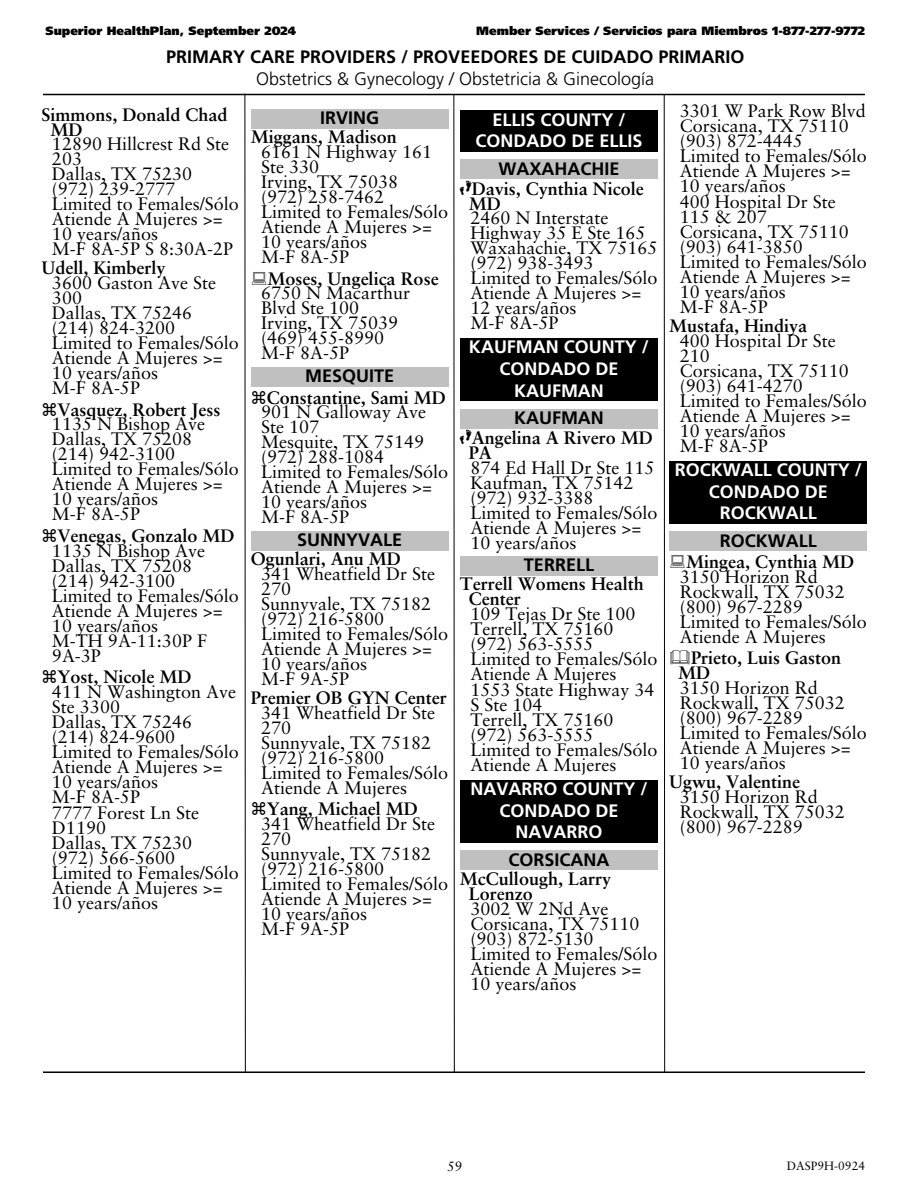
<style>
.page{position:relative;width:918px;height:1188px;background:#fff}
.page>*{position:absolute;margin:0;border:0;box-sizing:border-box;transform-origin:0 0}
.t1{font:18px/15px "Sabon LT Std";color:#000}
.t2{font:700 18px/15px "Sabon LT Std";color:#000}
.t3{font:700 18px/21.6px "Frutiger LT Std";color:#fff;text-align:center}
.t4{font:700 18px "Frutiger LT Std";color:#000}
.t5{font:300 18px "Frutiger LT Std";color:#000}
.t6{font:13.5px "Sabon LT Std";color:#000}
.t7{font:900 12px "Frutiger LT Std";color:#000}
.t8{font:12px "Sabon LT Std";color:#000}
.s1{font-family:"Feet"}
</style>
<div class="page">
<div style="left:251px;top:109px;width:198px;height:20px;background:#c0c0c0"></div>
<div style="left:251px;top:367px;width:198px;height:20px;background:#c0c0c0"></div>
<div style="left:251px;top:531px;width:198px;height:20px;background:#c0c0c0"></div>
<div style="left:460px;top:111px;width:198px;height:41px;background:#000"></div>
<div style="left:460px;top:160px;width:198px;height:19px;background:#c0c0c0"></div>
<div style="left:460px;top:338px;width:198px;height:63px;background:#000"></div>
<div style="left:460px;top:409px;width:198px;height:19px;background:#c0c0c0"></div>
<div style="left:460px;top:556px;width:198px;height:20px;background:#c0c0c0"></div>
<div style="left:460px;top:780px;width:198px;height:63px;background:#000"></div>
<div style="left:460px;top:851px;width:198px;height:19px;background:#c0c0c0"></div>
<div style="left:669px;top:461px;width:198px;height:63px;background:#000"></div>
<div style="left:669px;top:532px;width:198px;height:19px;background:#c0c0c0"></div>
<hr style="left:43px;top:94px;width:822px;height:1px;background:#000">
<hr style="left:43px;top:1071px;width:822px;height:2px;background:#000">
<svg style="left:244px;top:93px;width:2px;height:979px;background:#7e7e7e"></svg>
<svg style="left:453px;top:95px;width:2px;height:977px;background:#7e7e7e"></svg>
<svg style="left:663px;top:93px;width:27px;height:979px"></svg>
<p class="t7" style="left:45px;top:26px;width:252px">Superior HealthPlan, September 2024</p>
<p class="t7" style="left:476px;top:26px;width:390px">Member Services / Servicios para Miembros 1-877-277-9772</p>
<p class="t4" style="left:166px;top:50px;width:580px">PRIMARY CARE PROVIDERS / PROVEEDORES DE CUIDADO PRIMARIO</p>
<p class="t5" style="left:256px;top:71px;width:399px">Obstetrics &amp; Gynecology / Obstetricia &amp; Ginecología</p>
<p class="t2" style="left:50px;top:109px;width:179px;text-indent:-9px">Simmons, Donald Chad<br>MD</p>
<p class="t1" style="left:52px;top:138px;width:189px">12890 Hillcrest Rd Ste<br>203<br>Dallas, TX 75230<br>(972) 239-2777<br>Limited to Females/Sólo<br>Atiende A Mujeres &gt;=<br>10 years/años<br>M-F 8A-5P S 8:30A-2P</p>
<p class="t2" style="left:41px;top:262px;width:126px">Udell, Kimberly</p>
<p class="t1" style="left:52px;top:277px;width:189px">3600 Gaston Ave Ste<br>300<br>Dallas, TX 75246<br>(214) 824-3200<br>Limited to Females/Sólo<br>Atiende A Mujeres &gt;=<br>10 years/años<br>M-F 8A-5P</p>
<p class="t2" style="left:58px;top:404px;width:165px">Vasquez, Robert Jess</p>
<p class="t1" style="left:52px;top:418px;width:189px">1135 N Bishop Ave<br>Dallas, TX 75208<br>(214) 942-3100<br>Limited to Females/Sólo<br>Atiende A Mujeres &gt;=<br>10 years/años<br>M-F 8A-5P</p>
<p class="t2" style="left:58px;top:530px;width:179px">Venegas, Gonzalo MD</p>
<p class="t1" style="left:52px;top:545px;width:189px">1135 N Bishop Ave<br>Dallas, TX 75208<br>(214) 942-3100<br>Limited to Females/Sólo<br>Atiende A Mujeres &gt;=<br>10 years/años<br>M-TH 9A-11:30P F<br>9A-3P</p>
<p class="t2" style="left:58px;top:671px;width:136px">Yost, Nicole MD</p>
<p class="t1" style="left:52px;top:686px;width:189px">411 N Washington Ave<br>Ste 3300<br>Dallas, TX 75246<br>(214) 824-9600<br>Limited to Females/Sólo<br>Atiende A Mujeres &gt;=<br>10 years/años<br>M-F 8A-5P<br>7777 Forest Ln Ste<br>D1190<br>Dallas, TX 75230<br>(972) 566-5600<br>Limited to Females/Sólo<br>Atiende A Mujeres &gt;=<br>10 years/años</p>
<p class="t4" style="left:320px;top:112px;width:61px">IRVING</p>
<p class="t2" style="left:251px;top:132px;width:148px">Miggans, Madison</p>
<p class="t1" style="left:261px;top:146px;width:189px">6161 N Highway 161<br>Ste 330<br>Irving, TX 75038<br>(972) 258-7462<br>Limited to Females/Sólo<br>Atiende A Mujeres &gt;=<br>10 years/años<br>M-F 8A-5P</p>
<p class="t2" style="left:268px;top:273px;width:173px">Moses, Ungelica Rose</p>
<p class="t1" style="left:261px;top:287px;width:151px">6750 N Macarthur<br>Blvd Ste 100<br>Irving, TX 75039 (469) 455-8990<br>M-F 8A-5P</p>
<p class="t4" style="left:305px;top:369px;width:91px">MESQUITE</p>
<p class="t2" style="left:267px;top:392px;width:181px">Constantine, Sami MD</p>
<p class="t1" style="left:261px;top:406px;width:189px">901 N Galloway Ave<br>Ste 107<br>Mesquite, TX 75149 (972) 288-1084<br>Limited to Females/Sólo<br>Atiende A Mujeres &gt;=<br>10 years/años<br>M-F 8A-5P</p>
<p class="t4" style="left:297px;top:534px;width:107px">SUNNYVALE</p>
<p class="t2" style="left:251px;top:553px;width:152px">Ogunlari, Anu MD</p>
<p class="t1" style="left:261px;top:568px;width:189px">341 Wheatfield Dr Ste<br>270<br>Sunnyvale, TX 75182 (972) 216-5800<br>Limited to Females/Sólo<br>Atiende A Mujeres &gt;=<br>10 years/años<br>M-F 9A-5P</p>
<p class="t2" style="left:251px;top:692px;width:198px">Premier OB GYN Center</p>
<p class="t1" style="left:261px;top:707px;width:189px">341 Wheatfield Dr Ste<br>270<br>Sunnyvale, TX 75182 (972) 216-5800<br>Limited to Females/Sólo<br>Atiende A Mujeres</p>
<p class="t2" style="left:267px;top:803px;width:153px">Yang, Michael MD</p>
<p class="t1" style="left:261px;top:818px;width:189px">341 Wheatfield Dr Ste<br>270<br>Sunnyvale, TX 75182 (972) 216-5800<br>Limited to Females/Sólo<br>Atiende A Mujeres &gt;=<br>10 years/años<br>M-F 9A-5P</p>
<p class="t3" style="left:475px;top:111px;width:169px">ELLIS COUNTY /<br>CONDADO DE ELLIS</p>
<p class="t4" style="left:499px;top:162px;width:122px">WAXAHACHIE</p>
<p class="t2" style="left:469px;top:183px;width:176px;text-indent:-9px"><span class="s1">F</span>Davis, Cynthia Nicole<br>MD</p>
<p class="t1" style="left:470px;top:212px;width:189px">2460 N Interstate<br>Highway 35 E Ste 165<br>Waxahachie, TX 75165 (972) 938-3493<br>Limited to Females/Sólo<br>Atiende A Mujeres &gt;=<br>12 years/años<br>M-F 8A-5P</p>
<p class="t3" style="left:469px;top:338px;width:181px">KAUFMAN COUNTY /<br>CONDADO DE<br>KAUFMAN</p>
<p class="t4" style="left:514px;top:411px;width:91px">KAUFMAN</p>
<p class="t2" style="left:469px;top:432px;width:185px;text-indent:-9px"><span class="s1">F</span>Angelina A Rivero MD<br>PA</p>
<p class="t1" style="left:470px;top:462px;width:189px">874 Ed Hall Dr Ste 115<br>Kaufman, TX 75142 (972) 932-3388<br>Limited to Females/Sólo<br>Atiende A Mujeres &gt;=<br>10 years/años</p>
<p class="t4" style="left:524px;top:559px;width:72px">TERRELL</p>
<p class="t2" style="left:469px;top:579px;width:177px;text-indent:-9px">Terrell Womens Health<br>Center</p>
<p class="t1" style="left:470px;top:608px;width:189px">109 Tejas Dr Ste 100<br>Terrell, TX 75160 (972) 563-5555<br>Limited to Females/Sólo<br>Atiende A Mujeres<br>1553 State Highway 34<br>S Ste 104<br>Terrell, TX 75160 (972) 563-5555<br>Limited to Females/Sólo<br>Atiende A Mujeres</p>
<p class="t3" style="left:470px;top:780px;width:179px">NAVARRO COUNTY /<br>CONDADO DE<br>NAVARRO</p>
<p class="t4" style="left:508px;top:853px;width:102px">CORSICANA</p>
<p class="t2" style="left:469px;top:873px;width:144px;text-indent:-9px">McCullough, Larry<br>Lorenzo</p>
<p class="t1" style="left:470px;top:903px;width:189px">3002 W 2Nd Ave<br>Corsicana, TX 75110 (903) 872-5130<br>Limited to Females/Sólo<br>Atiende A Mujeres &gt;=<br>10 years/años</p>
<p class="t1" style="left:680px;top:105px;width:189px">3301 W Park Row Blvd<br>Corsicana, TX 75110 (903) 872-4445<br>Limited to Females/Sólo<br>Atiende A Mujeres &gt;=<br>10 years/años<br>400 Hospital Dr Ste<br>115 &amp; 207<br>Corsicana, TX 75110 (903) 641-3850<br>Limited to Females/Sólo<br>Atiende A Mujeres &gt;=<br>10 years/años<br>M-F 8A-5P</p>
<p class="t2" style="left:669px;top:320px;width:140px">Mustafa, Hindiya</p>
<p class="t1" style="left:680px;top:335px;width:189px">400 Hospital Dr Ste<br>210<br>Corsicana, TX 75110 (903) 641-4270<br>Limited to Females/Sólo<br>Atiende A Mujeres &gt;=<br>10 years/años<br>M-F 8A-5P</p>
<p class="t3" style="left:675px;top:461px;width:189px">ROCKWALL COUNTY /<br>CONDADO DE<br>ROCKWALL</p>
<p class="t4" style="left:720px;top:534px;width:99px">ROCKWALL</p>
<p class="t2" style="left:686px;top:556px;width:170px">Mingea, Cynthia MD</p>
<p class="t1" style="left:680px;top:571px;width:189px">3150 Horizon Rd<br>Rockwall, TX 75032 (800) 967-2289<br>Limited to Females/Sólo<br>Atiende A Mujeres</p>
<p class="t2" style="left:678px;top:653px;width:164px;text-indent:13px">Prieto, Luis Gaston<br>MD</p>
<p class="t1" style="left:680px;top:682px;width:189px">3150 Horizon Rd<br>Rockwall, TX 75032 (800) 967-2289<br>Limited to Females/Sólo<br>Atiende A Mujeres &gt;=<br>10 years/años</p>
<p class="t2" style="left:669px;top:776px;width:133px">Ugwu, Valentine</p>
<p class="t1" style="left:680px;top:791px;width:167px">3150 Horizon Rd<br>Rockwall, TX 75032 (800) 967-2289</p>
<p class="t6" style="left:447px;top:1162px;width:17px">59</p>
<p class="t8" style="left:787px;top:1161px;width:80px">DASP9H-0924</p>
</div>
